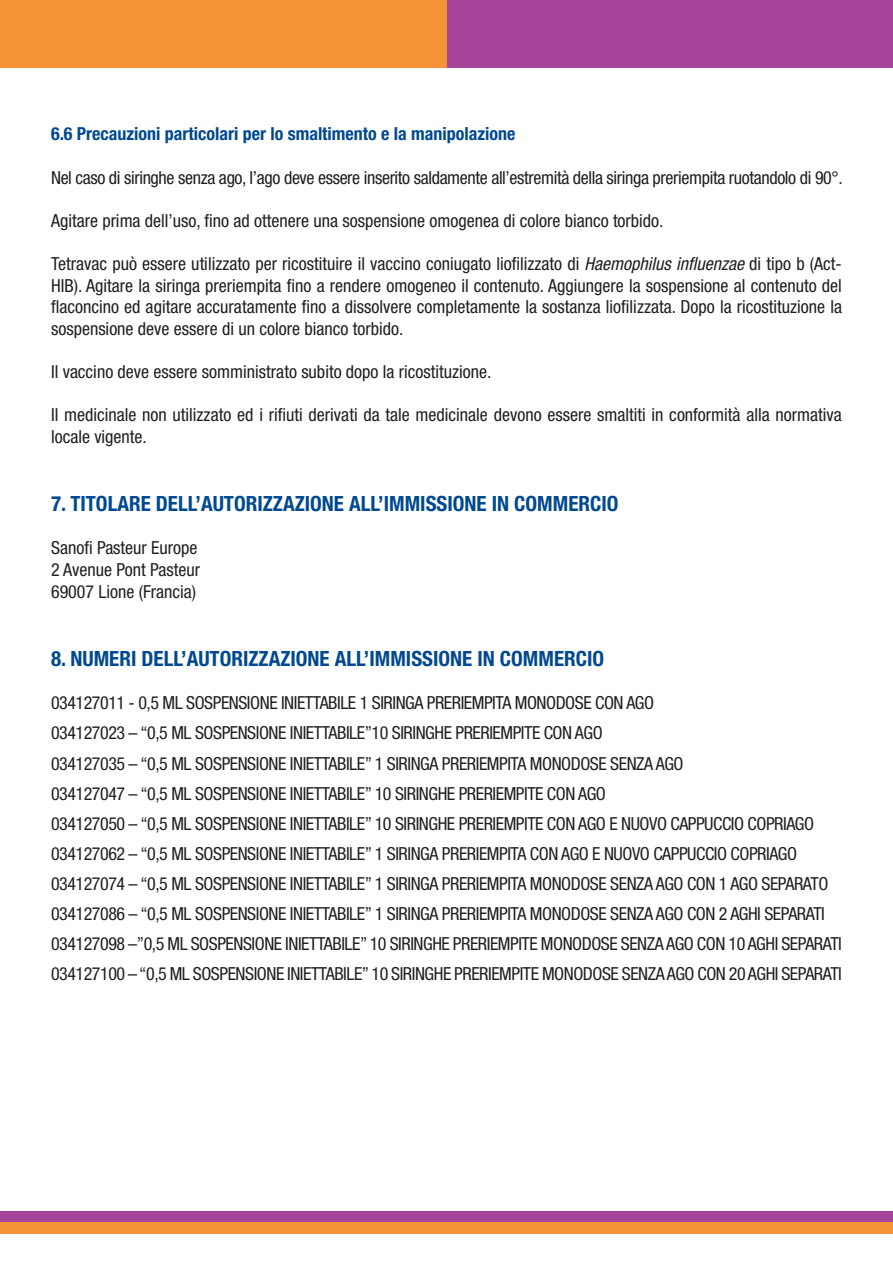
<style>
.page{position:relative;width:893px;height:1263px;background:#fff}
.page>*{position:absolute;margin:0;border:0;box-sizing:border-box;transform-origin:0 0}
.t1{font:700 condensed 21px "Helvetica Neue LT Std";color:#014990}
.t2{font:condensed 18px/30.2px "Helvetica Neue LT Std";letter-spacing:-.025em;color:#231f20;text-align:justify}
.t3{font:condensed 18px/21.6px "Helvetica Neue LT Std";color:#231f20}
.t4{font:700 condensed 18px "Helvetica Neue LT Std";color:#014990}
.s1{font-style:italic}
</style>
<div class="page">
<div style="left:0;top:0;width:449px;height:68px;background:#f69238"></div>
<div style="left:447px;top:0;width:446px;height:68px;background:#a54499"></div>
<div style="left:0;top:1212px;width:893px;height:11px;background:#a54499"></div>
<div style="left:0;top:1222px;width:893px;height:11px;background:#f69238"></div>
<p class="t4" style="left:51px;top:123px;width:466px">6.6 Precauzioni particolari per lo smaltimento e la manipolazione</p>
<p class="t2" style="left:51px;top:162px;width:793px">Nel caso di siringhe senza ago, l’ago deve essere inserito saldamente all’estremità della siringa preriempita ruotandolo di 90°.</p>
<p class="t3" style="left:51px;top:210px;width:614px">Agitare prima dell’uso, fino ad ottenere una sospensione omogenea di colore bianco torbido.</p>
<p class="t2" style="left:51px;top:253px;width:792px;line-height:21.6px">Tetravac può essere utilizzato per ricostituire il vaccino coniugato liofilizzato di <span class="s1">Haemophilus influenzae</span> di tipo b (Act-HIB). Agitare la siringa preriempita fino a rendere omogeneo il contenuto. Aggiungere la sospensione al contenuto del flaconcino ed agitare accuratamente fino a dissolvere completamente la sostanza liofilizzata. Dopo la ricostituzione la sospensione deve essere di un colore bianco torbido.</p>
<p class="t3" style="left:51px;top:361px;width:442px">Il vaccino deve essere somministrato subito dopo la ricostituzione.</p>
<p class="t3" style="left:51px;top:404px;width:792px">Il medicinale non utilizzato ed i rifiuti derivati da tale medicinale devono essere smaltiti in conformità alla normativa locale vigente.</p>
<p class="t1" style="left:51px;top:491px;width:569px">7. TITOLARE DELL’AUTORIZZAZIONE ALL’IMMISSIONE IN COMMERCIO</p>
<p class="t3" style="left:51px;top:537px;width:151px">Sanofi Pasteur Europe<br>2 Avenue Pont Pasteur<br>69007 Lione (Francia)</p>
<p class="t1" style="left:51px;top:646px;width:555px">8. NUMERI DELL’AUTORIZZAZIONE ALL’IMMISSIONE IN COMMERCIO</p>
<p class="t2" style="left:51px;top:688px;width:792px;text-align:left">034127011 - 0,5 ML SOSPENSIONE INIETTABILE 1 SIRINGA PRERIEMPITA MONODOSE CON AGO<br>034127023 – “0,5 ML SOSPENSIONE INIETTABILE”10 SIRINGHE PRERIEMPITE CON AGO<br>034127035 – “0,5 ML SOSPENSIONE INIETTABILE” 1 SIRINGA PRERIEMPITA MONODOSE SENZA AGO<br>034127047 – “0,5 ML SOSPENSIONE INIETTABILE” 10 SIRINGHE PRERIEMPITE CON AGO<br>034127050 – “0,5 ML SOSPENSIONE INIETTABILE” 10 SIRINGHE PRERIEMPITE CON AGO E NUOVO CAPPUCCIO COPRIAGO 034127062 – “0,5 ML SOSPENSIONE INIETTABILE” 1 SIRINGA PRERIEMPITA CON AGO E NUOVO CAPPUCCIO COPRIAGO 034127074 – “0,5 ML SOSPENSIONE INIETTABILE” 1 SIRINGA PRERIEMPITA MONODOSE SENZA AGO CON 1 AGO SEPARATO 034127086 – “0,5 ML SOSPENSIONE INIETTABILE” 1 SIRINGA PRERIEMPITA MONODOSE SENZA AGO CON 2 AGHI SEPARATI 034127098 –”0,5 ML SOSPENSIONE INIETTABILE” 10 SIRINGHE PRERIEMPITE MONODOSE SENZA AGO CON 10 AGHI SEPARATI 034127100 – “0,5 ML SOSPENSIONE INIETTABILE” 10 SIRINGHE PRERIEMPITE MONODOSE SENZA AGO CON 20 AGHI SEPARATI</p>
</div>
